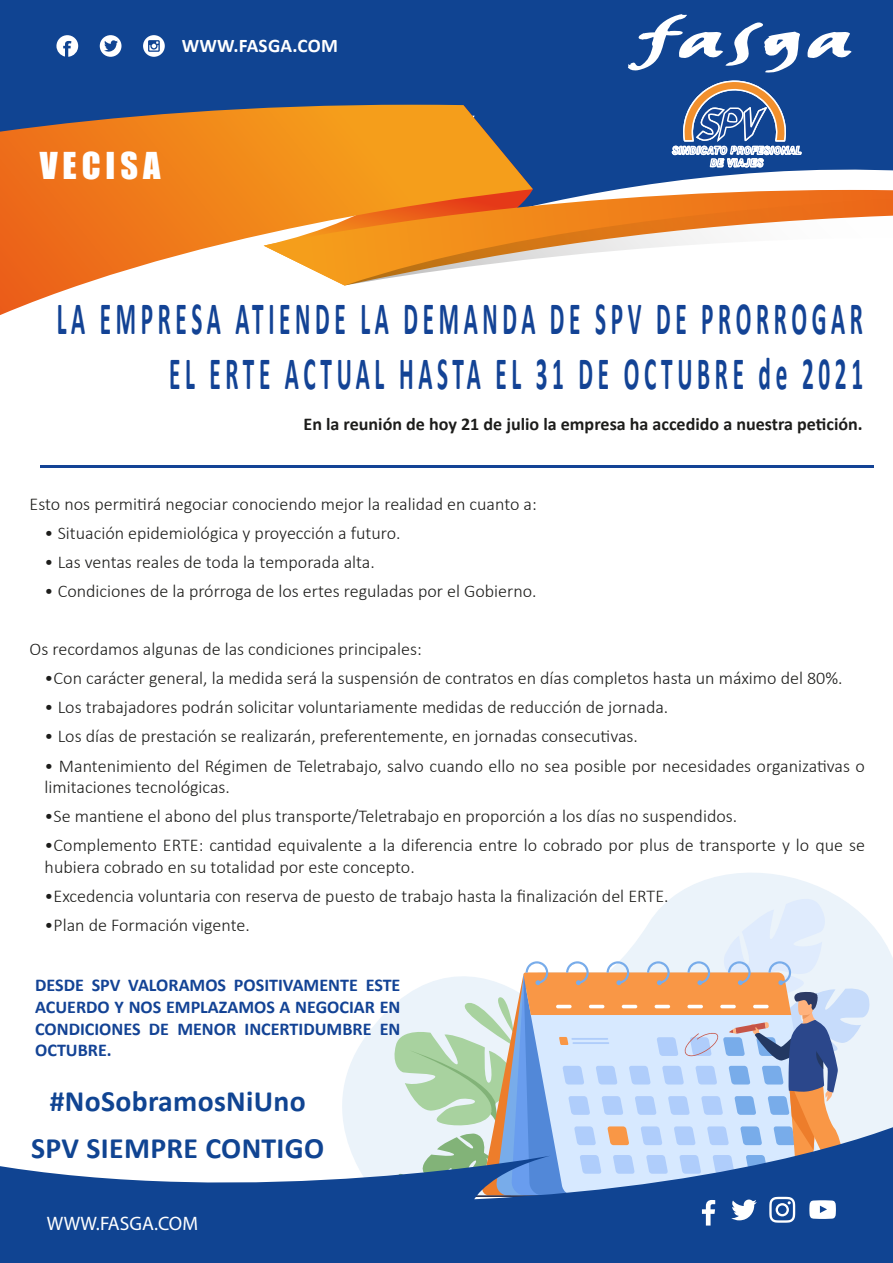
<style>
.page{position:relative;width:893px;height:1263px;background:#fff}
.page>*{position:absolute;margin:0;border:0;box-sizing:border-box;transform-origin:0 0}
.t1{font:700 46.5px/55.8px "Calibri";letter-spacing:.2em;color:#134395;text-align:right;scale:.5 1}
.t2{font:34.05px "Impact";letter-spacing:.145em;color:#fff}
.t3{font:700 29.55px/47.4px "Calibri";letter-spacing:.01em;color:#104492;text-align:center}
.t4{font:19.5px "Myriad Pro";color:#fff}
.t5{font:700 19.2px "Calibri";letter-spacing:.01em;color:#fff}
.t6{font:300 18px/21.6px "Calibri";color:#1d1d1b}
.t7{font:700 18px/21.6px "Calibri";color:#134395;text-align:justify}
.t8{font:700 18px "Calibri";color:#1d1d1b}
</style>
<div class="page">
<div style="left:0;top:0;width:893px;height:189px;background:#104492"></div>
<svg style="left:0;top:105px;width:533px;height:210px"></svg>
<svg style="left:264px;top:190px;width:81px;height:95px"></svg>
<svg style="left:345px;top:189px;width:548px;height:101px"></svg>
<svg style="left:682px;top:873px;width:145px;height:18px;fill:#ebf3fa"></svg>
<svg style="left:0;top:1166px;width:893px;height:97px;background:#22529a"></svg>
<svg style="left:56px;top:35px;width:22px;height:22px"></svg>
<svg style="left:143px;top:35px;width:22px;height:22px"></svg>
<svg style="left:100px;top:35px;width:21px;height:22px"></svg>
<svg style="left:330px;top:891px;width:563px;height:334px"></svg>
<svg style="left:628px;top:14px;width:224px;height:182px"></svg>
<hr style="left:40px;top:465px;width:834px;height:2px;background:#134395">
<p class="t5" style="left:182px;top:32px;width:158px">WWW.FASGA.COM</p>
<h2 class="t2" style="left:40px;top:140px;width:122px">VECISA</h2>
<h1 class="t1" style="left:57px;top:289px;width:1614px">LA EMPRESA ATIENDE LA DEMANDA DE SPV DE PRORROGAR<br>EL ERTE ACTUAL HASTA EL 31 DE OCTUBRE de 2021</h1>
<p class="t8" style="left:303px;top:411px;width:561px">En la reunión de hoy 21 de julio la empresa ha accedido a nuestra petición.</p>
<p class="t6" style="left:30px;top:493px;width:509px">Esto nos permitirá negociar conociendo mejor la realidad en cuanto a:</p>
<p class="t6" style="left:45px;top:522px;width:358px">• Situación epidemiológica y proyección a futuro.</p>
<p class="t6" style="left:45px;top:551px;width:332px">• Las ventas reales de toda la temporada alta.</p>
<p class="t6" style="left:45px;top:580px;width:494px">• Condiciones de la prórroga de los ertes reguladas por el Gobierno.</p>
<p class="t6" style="left:30px;top:638px;width:394px">Os recordamos algunas de las condiciones principales:</p>
<p class="t6" style="left:45px;top:667px;width:799px">•Con carácter general, la medida será la suspensión de contratos en días completos hasta un máximo del 80%.</p>
<p class="t6" style="left:45px;top:696px;width:625px">• Los trabajadores podrán solicitar voluntariamente medidas de reducción de jornada.</p>
<p class="t6" style="left:45px;top:725px;width:595px">• Los días de prestación se realizarán, preferentemente, en jornadas consecutivas.</p>
<p class="t6" style="left:45px;top:755px;width:822px">• Mantenimiento del Régimen de Teletrabajo, salvo cuando ello no sea posible por necesidades organizativas o limitaciones tecnológicas.</p>
<p class="t6" style="left:45px;top:805px;width:694px">•Se mantiene el abono del plus transporte/Teletrabajo en proporción a los días no suspendidos.</p>
<p class="t6" style="left:45px;top:834px;width:822px">•Complemento ERTE: cantidad equivalente a la diferencia entre lo cobrado por plus de transporte y lo que se hubiera cobrado en su totalidad por este concepto.</p>
<p class="t6" style="left:45px;top:885px;width:625px">•Excedencia voluntaria con reserva de puesto de trabajo hasta la finalización del ERTE.</p>
<p class="t6" style="left:45px;top:914px;width:207px">•Plan de Formación vigente.</p>
<p class="t7" style="left:35px;top:974px;width:367px">DESDE SPV VALORAMOS POSITIVAMENTE ESTE ACUERDO Y NOS EMPLAZAMOS A NEGOCIAR EN CONDICIONES DE MENOR INCERTIDUMBRE EN OCTUBRE.</p>
<h3 class="t3" style="left:31px;top:1076px;width:294px">#NoSobramosNiUno<br>SPV SIEMPRE CONTIGO</h3>
<p class="t4" style="left:47px;top:1211px;width:153px">WWW.FASGA.COM</p>
</div>
